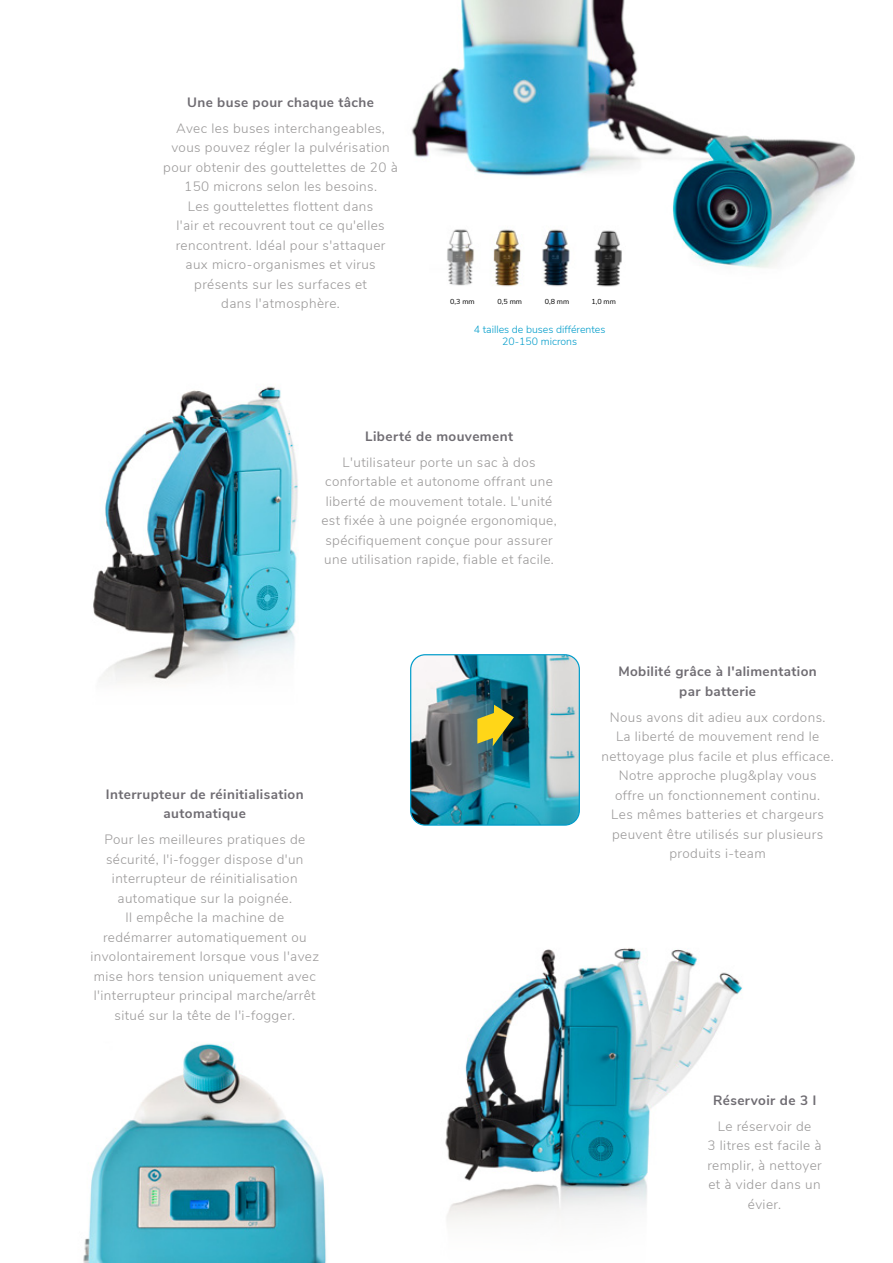
<style>
.page{position:relative;width:893px;height:1263px;background:#fff}
.page>*{position:absolute;margin:0;border:0;box-sizing:border-box;transform-origin:0 0}
.t1{font:300 13.5px/19.5px "Nunito Sans";letter-spacing:.03em;color:#9b9999;text-align:center}
.t2{font:700 13.5px/19.5px "Nunito Sans";letter-spacing:.03em;color:#6f6c72;text-align:center}
.t3{font:300 10.5px/12px "Nunito Sans";color:#009cca;text-align:center}
.t4{font:7.2px "Nunito Sans";color:#000}
</style>
<div class="page">
<img style="left:445px;top:948px;width:297px;height:273px">
<img style="left:83px;top:1043px;width:243px;height:220px">
<img style="left:93px;top:386px;width:205px;height:297px">
<img style="left:411px;top:0;width:444px;height:268px">
<hr style="left:892px;top:0;width:1px;height:1263px;background:#009cca">
<img style="left:412px;top:656px;width:166px;height:168px">
<div style="left:410px;top:654px;width:170px;height:172px;border:1px solid #009cca;border-radius:15px"></div>
<svg style="left:465px;top:702px;width:49px;height:49px;background:#78834b"></svg>
<img style="left:430px;top:210px;width:196px;height:77px">
<p class="t2" style="left:187px;top:92px;width:189px">Une buse pour chaque tâche</p>
<p class="t1" style="left:163px;top:118px;width:236px">Avec les buses interchangeables, vous pouvez régler la pulvérisation pour obtenir des gouttelettes de 20 à<br>150 microns selon les besoins.<br>Les gouttelettes flottent dans<br>l'air et recouvrent tout ce qu'elles rencontrent. Idéal pour s'attaquer aux micro-organismes et virus présents sur les surfaces et<br>dans l'atmosphère.</p>
<p class="t4" style="left:450px;top:297px;width:26px">0,3 mm</p>
<p class="t4" style="left:497px;top:297px;width:26px">0,5 mm</p>
<p class="t4" style="left:545px;top:297px;width:26px">0,8 mm</p>
<p class="t4" style="left:591px;top:297px;width:26px">1,0 mm</p>
<p class="t3" style="left:474px;top:323px;width:133px">4 tailles de buses différentes<br>20-150 microns</p>
<p class="t2" style="left:365px;top:426px;width:149px">Liberté de mouvement</p>
<p class="t1" style="left:321px;top:452px;width:237px">L'utilisateur porte un sac à dos confortable et autonome offrant une liberté de mouvement totale. L'unité est fixée à une poignée ergonomique, spécifiquement conçue pour assurer une utilisation rapide, fiable et facile.</p>
<p class="t2" style="left:106px;top:784px;width:199px">Interrupteur de réinitialisation automatique</p>
<p class="t1" style="left:90px;top:829px;width:230px">Pour les meilleures pratiques de sécurité, l'i-fogger dispose d'un interrupteur de réinitialisation automatique sur la poignée.<br>Il empêche la machine de redémarrer automatiquement ou involontairement lorsque vous l'avez mise hors tension uniquement avec l'interrupteur principal marche/arrêt situé sur la tête de l'i-fogger.</p>
<p class="t2" style="left:618px;top:661px;width:200px">Mobilité grâce à l'alimentation par batterie</p>
<p class="t1" style="left:601px;top:706px;width:234px">Nous avons dit adieu aux cordons.<br>La liberté de mouvement rend le nettoyage plus facile et plus efficace.<br>Notre approche plug&amp;play vous<br>offre un fonctionnement continu.<br>Les mêmes batteries et chargeurs peuvent être utilisés sur plusieurs produits i-team</p>
<p class="t2" style="left:713px;top:1089px;width:105px">Réservoir de 3 l</p>
<p class="t1" style="left:707px;top:1115px;width:116px">Le réservoir de<br>3 litres est facile à remplir, à nettoyer et à vider dans un évier.</p>
</div>
